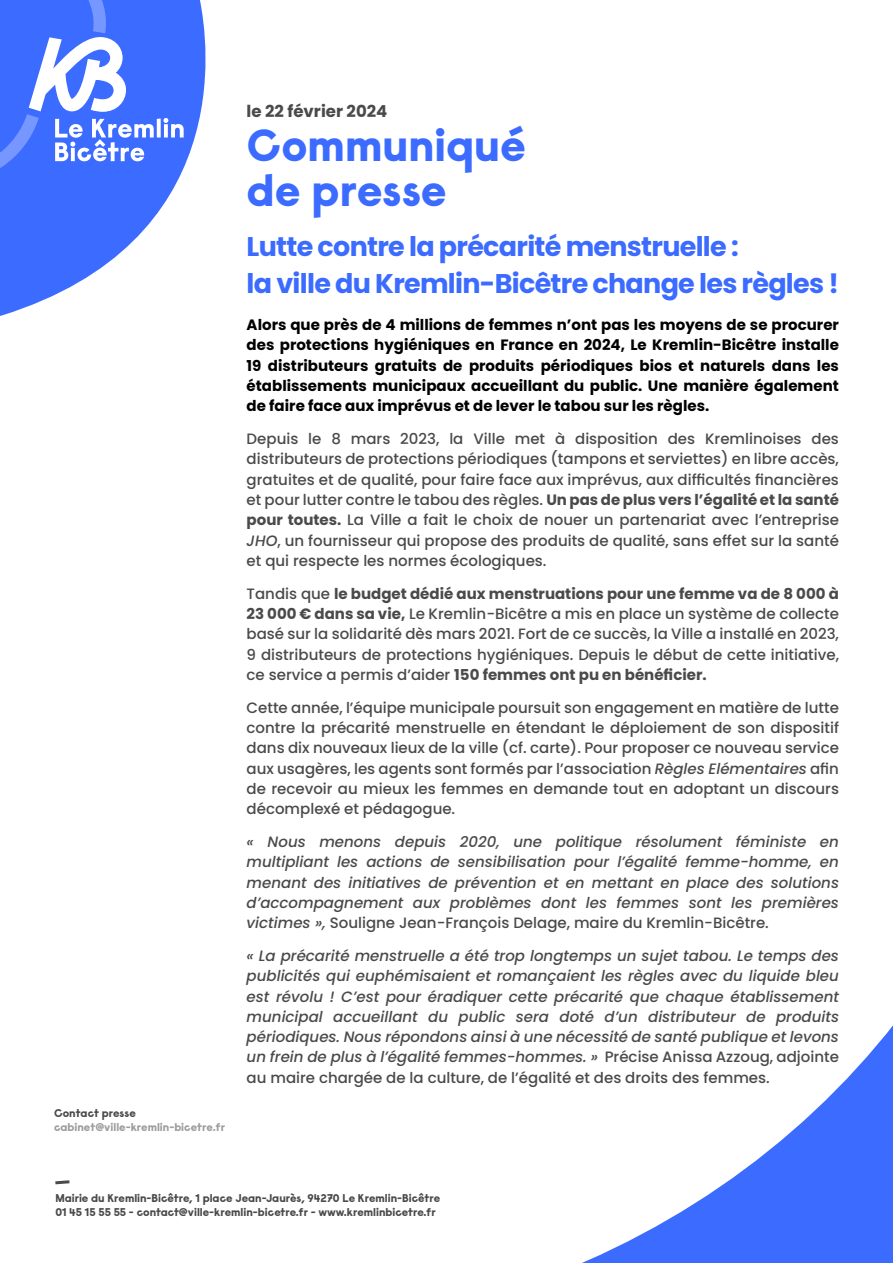
<style>
.page{position:relative;width:893px;height:1263px;background:#fff}
.page>*{position:absolute;margin:0;border:0;box-sizing:border-box;transform-origin:0 0}
.t1{font:800 45px/45px "Raisonne Pro";color:#3c6bff}
.t2{font:700 27px/37.5px "Poppins";letter-spacing:-.025em;color:#3c6bff}
.t3{font:700 16.5px "Poppins";color:#4a4a4a}
.t4{font:500 15px/20.2px "Poppins";color:#4a4a4a;text-align:justify}
.t5{font:italic 500 15px/20.2px "Poppins";color:#4a4a4a;text-align:justify}
.t6{font:700 15px/20.2px "Poppins";color:#000;text-align:justify}
.t7{font:800 11.25px/14.1px "Raisonne Pro";color:#4a4a4a}
.t8{font:800 11.25px "Raisonne Pro";color:#9d9d9c}
.s1{font-weight:700}
.s2{font-style:italic}
.s3{font-style:normal}
</style>
<div class="page">
<svg style="left:0;top:0;width:206px;height:316px;fill:#3c6bff"></svg>
<svg style="left:157px;top:118px;width:4px;height:19px"></svg>
<svg style="left:163px;top:118px;width:21px;height:19px"></svg>
<svg style="left:0;top:0;width:154px;height:176px"></svg>
<svg style="left:582px;top:1025px;width:311px;height:238px"></svg>
<svg style="left:55px;top:1180px;width:15px;height:5px"></svg>
<p class="t3" style="left:247px;top:102px;width:142px">le 22 février 2024</p>
<h1 class="t1" style="left:247px;top:122px;width:281px">Communiqué de presse</h1>
<h2 class="t2" style="left:247px;top:228px;width:594px">Lutte contre la précarité menstruelle :<br>la ville du Kremlin-Bicêtre change les règles !</h2>
<p class="t7" style="left:54px;top:1106px;width:83px">Contact presse</p>
<p class="t8" style="left:54px;top:1119px;width:173px">cabinet@ville-kremlin-bicetre.fr</p>
<p class="t6" style="left:247px;top:315px;width:594px">Alors que près de 4 millions de femmes n’ont pas les moyens de se procurer des protections hygiéniques en France en 2024, Le Kremlin-Bicêtre installe 19 distributeurs gratuits de produits périodiques bios et naturels dans les établissements municipaux accueillant du public. Une manière également de faire face aux imprévus et de lever le tabou sur les règles.</p>
<p class="t4" style="left:247px;top:429px;width:594px">Depuis le 8 mars 2023, la Ville met à disposition des Kremlinoises des distributeurs de protections périodiques (tampons et serviettes) en libre accès, gratuites et de qualité, pour faire face aux imprévus, aux difficultés financières et pour lutter contre le tabou des règles. <span class="s1">Un pas de plus vers l’égalité et la santé pour toutes.</span> La Ville a fait le choix de nouer un partenariat avec l’entreprise <span class="s2">JHO</span>, un fournisseur qui propose des produits de qualité, sans effet sur la santé et qui respecte les normes écologiques.</p>
<p class="t4" style="left:247px;top:583px;width:594px">Tandis que <span class="s1">le budget dédié aux menstruations pour une femme va de 8 000 à 23 000 € dans sa vie,</span> Le Kremlin-Bicêtre a mis en place un système de collecte basé sur la solidarité dès mars 2021. Fort de ce succès, la Ville a installé en 2023, 9 distributeurs de protections hygiéniques. Depuis le début de cette initiative, ce service a permis d’aider <span class="s1">150 femmes ont pu en bénéficier.</span></p>
<p class="t4" style="left:247px;top:697px;width:594px">Cette année, l’équipe municipale poursuit son engagement en matière de lutte contre la précarité menstruelle en étendant le déploiement de son dispositif dans dix nouveaux lieux de la ville (cf. carte). Pour proposer ce nouveau service aux usagères, les agents sont formés par l’association <span class="s2">Règles Elémentaires</span> afin de recevoir au mieux les femmes en demande tout en adoptant un discours décomplexé et pédagogue.</p>
<p class="t5" style="left:247px;top:832px;width:594px">« Nous menons depuis 2020, une politique résolument féministe en multipliant les actions de sensibilisation pour l’égalité femme-homme, en menant des initiatives de prévention et en mettant en place des solutions d’accompagnement aux problèmes dont les femmes sont les premières victimes », <span class="s3">Souligne Jean-François Delage, maire du Kremlin-Bicêtre.</span></p>
<p class="t5" style="left:247px;top:946px;width:594px">« La précarité menstruelle a été trop longtemps un sujet tabou. Le temps des publicités qui euphémisaient et romançaient les règles avec du liquide bleu est révolu ! C’est pour éradiquer cette précarité que chaque établissement municipal accueillant du public sera doté d’un distributeur de produits périodiques. Nous répondons ainsi à une nécessité de santé publique et levons un frein de plus à l’égalité femmes-hommes. » <span class="s3">Précise Anissa Azzoug, adjointe au maire chargée de la culture, de l’égalité et des droits des femmes.</span></p>
<p class="t7" style="left:55px;top:1191px;width:386px">Mairie du Kremlin-Bicêtre, 1 place Jean-Jaurès, 94270 Le Kremlin-Bicêtre<br>01 45 15 55 55 - contact@ville-kremlin-bicetre.fr - www.kremlinbicetre.fr</p>
</div>
